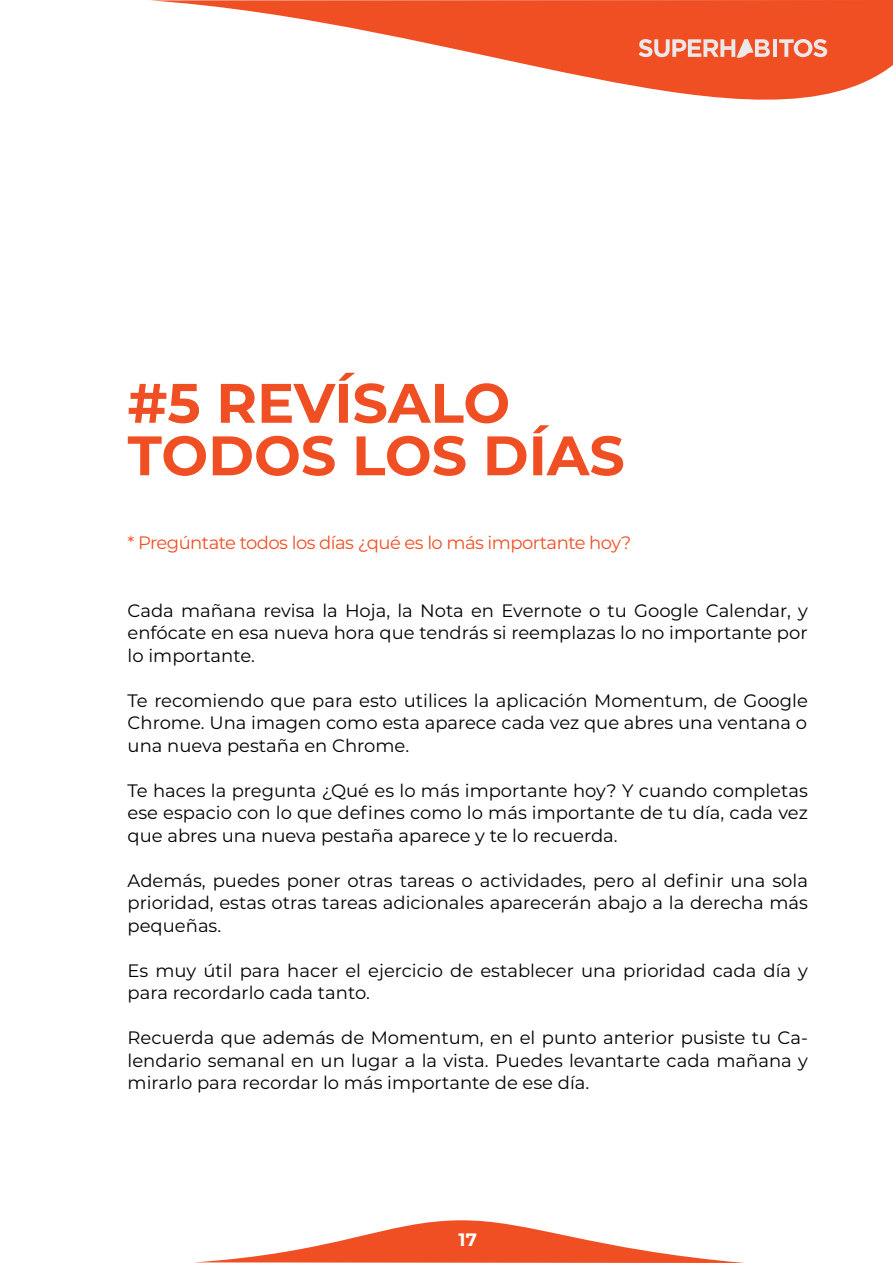
<style>
.page{position:relative;width:893px;height:1263px;background:#fff}
.page>*{position:absolute;margin:0;border:0;box-sizing:border-box;transform-origin:0 0}
.t1{font:700 55.5px/52.5px "Montserrat";color:#f04f24}
.t2{font:18px/22.5px "Montserrat";color:#000;text-align:justify}
.t3{font:18px "Montserrat";letter-spacing:-.03em;color:#f04f24}
.t4{font:700 18px "Montserrat";color:#fff}
</style>
<div class="page">
<svg style="left:148px;top:0;width:745px;height:100px;fill:#f04f24"></svg>
<hr style="left:773px;top:39px;width:3px;height:18px;background:#ede8e8">
<svg style="left:779px;top:39px;width:48px;height:18px"></svg>
<svg style="left:638px;top:39px;width:132px;height:19px;background:#ee9d88"></svg>
<svg style="left:194px;top:1220px;width:550px;height:43px"></svg>
<h1 class="t1" style="left:128px;top:374px;width:499px">#5 REVÍSALO<br>TODOS LOS DÍAS</h1>
<p class="t3" style="left:128px;top:530px;width:505px">* Pregúntate todos los días ¿qué es lo más importante hoy?</p>
<p class="t2" style="left:128px;top:598px;width:682px">Cada mañana revisa la Hoja, la Nota en Evernote o tu Google Calendar, y enfócate en esa nueva hora que tendrás si reemplazas lo no importante por lo importante.</p>
<p class="t2" style="left:128px;top:688px;width:682px">Te recomiendo que para esto utilices la aplicación Momentum, de Google Chrome. Una imagen como esta aparece cada vez que abres una ventana o una nueva pestaña en Chrome.</p>
<p class="t2" style="left:128px;top:778px;width:682px">Te haces la pregunta ¿Qué es lo más importante hoy? Y cuando completas ese espacio con lo que defines como lo más importante de tu día, cada vez que abres una nueva pestaña aparece y te lo recuerda.</p>
<p class="t2" style="left:128px;top:868px;width:682px">Además, puedes poner otras tareas o actividades, pero al definir una sola prioridad, estas otras tareas adicionales aparecerán abajo a la derecha más pequeñas.</p>
<p class="t2" style="left:128px;top:958px;width:682px">Es muy útil para hacer el ejercicio de establecer una prioridad cada día y para recordarlo cada tanto.</p>
<p class="t2" style="left:128px;top:1026px;width:682px">Recuerda que además de Momentum, en el punto anterior pusiste tu Ca&shy;lendario semanal en un lugar a la vista. Puedes levantarte cada mañana y mirarlo para recordar lo más importante de ese día.</p>
<p class="t4" style="left:459px;top:1227px;width:20px">17</p>
</div>
